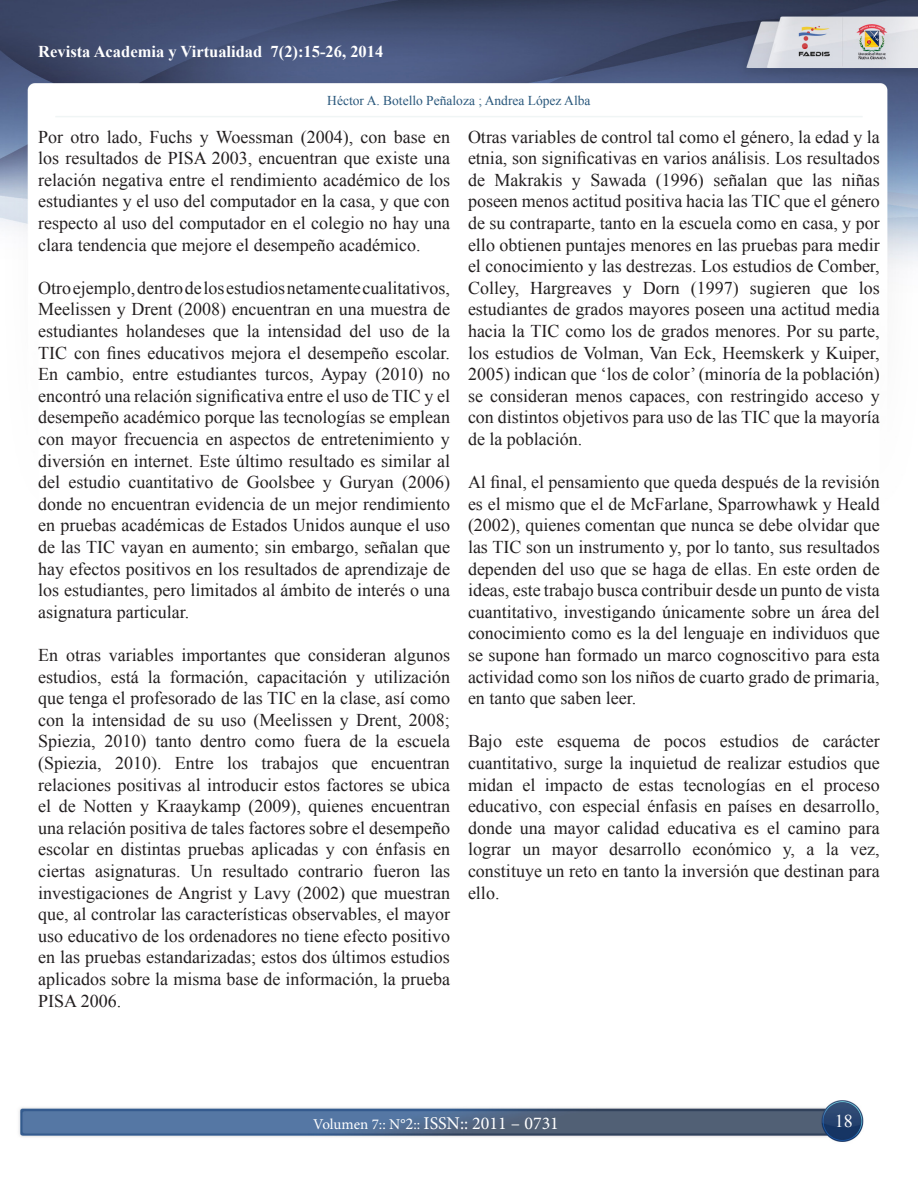
<style>
.page{position:relative;width:918px;height:1188px;background:#fff}
.page>*{position:absolute;margin:0;border:0;box-sizing:border-box;transform-origin:0 0}
.Contenidos_Españo{font:18px/21.6px "Times New Roman";color:#231f20;text-align:justify}
.t1{font:18px "Minion Pro";color:#fff}
.t2{font:18px "Times New Roman";color:#fff}
.t3{font:700 16.5px "Times New Roman";color:#fff}
.t4{font:13.5px "Times New Roman";color:#2a587c}
.s1{font-size:15px}
.s2{font-size:16.5px}
</style>
<div class="page">
<img style="left:0;top:0;width:918px;height:1142px">
<div style="left:38px;top:259px;width:842px;height:452px;background:#fff;border-radius:9px"></div>
<hr style="left:55px;top:116px;width:808px;height:1px;background:#286a75">
<p class="t3" style="left:38px;top:40px;width:347px">Revista Academia y Virtualidad 7(2):15-26, 2014</p>
<p class="t4" style="left:327px;top:92px;width:265px">Héctor A. Botello Peñaloza ; Andrea López Alba</p>
<p class="Contenidos_Españo" style="left:38px;top:126px;width:413px">Por otro lado, Fuchs y Woessman (2004), con base en los resultados de PISA 2003, encuentran que existe una relación negativa entre el rendimiento académico de los estudiantes y el uso del computador en la casa, y que con respecto al uso del computador en el colegio no hay una clara tendencia que mejore el desempeño académico.</p>
<p class="Contenidos_Españo" style="left:38px;top:277px;width:413px">Otro ejemplo, dentro de los estudios netamente cualitativos, Meelissen y Drent (2008) encuentran en una muestra de estudiantes holandeses que la intensidad del uso de la TIC con fines educativos mejora el desempeño escolar.<br>En cambio, entre estudiantes turcos, Aypay (2010) no encontró una relación significativa entre el uso de TIC y el desempeño académico porque las tecnologías se emplean con mayor frecuencia en aspectos de entretenimiento y diversión en internet. Este último resultado es similar al del estudio cuantitativo de Goolsbee y Guryan (2006) donde no encuentran evidencia de un mejor rendimiento en pruebas académicas de Estados Unidos aunque el uso de las TIC vayan en aumento; sin embargo, señalan que hay efectos positivos en los resultados de aprendizaje de los estudiantes, pero limitados al ámbito de interés o una asignatura particular.</p>
<p class="Contenidos_Españo" style="left:38px;top:644px;width:413px">En otras variables importantes que consideran algunos estudios, está la formación, capacitación y utilización que tenga el profesorado de las TIC en la clase, así como con la intensidad de su uso (Meelissen y Drent, 2008; Spiezia, 2010) tanto dentro como fuera de la escuela (Spiezia, 2010). Entre los trabajos que encuentran relaciones positivas al introducir estos factores se ubica el de Notten y Kraaykamp (2009), quienes encuentran una relación positiva de tales factores sobre el desempeño escolar en distintas pruebas aplicadas y con énfasis en ciertas asignaturas. Un resultado contrario fueron las investigaciones de Angrist y Lavy (2002) que muestran que, al controlar las características observables, el mayor uso educativo de los ordenadores no tiene efecto positivo en las pruebas estandarizadas; estos dos últimos estudios aplicados sobre la misma base de información, la prueba PISA 2006.</p>
<p class="Contenidos_Españo" style="left:468px;top:126px;width:413px">Otras variables de control tal como el género, la edad y la etnia, son significativas en varios análisis. Los resultados de Makrakis y Sawada (1996) señalan que las niñas poseen menos actitud positiva hacia las TIC que el género de su contraparte, tanto en la escuela como en casa, y por ello obtienen puntajes menores en las pruebas para medir el conocimiento y las destrezas. Los estudios de Comber, Colley, Hargreaves y Dorn (1997) sugieren que los estudiantes de grados mayores poseen una actitud media hacia la TIC como los de grados menores. Por su parte, los estudios de Volman, Van Eck, Heemskerk y Kuiper, 2005) indican que ‘los de color’ (minoría de la población) se consideran menos capaces, con restringido acceso y con distintos objetivos para uso de las TIC que la mayoría de la población.</p>
<p class="Contenidos_Españo" style="left:468px;top:471px;width:413px">Al final, el pensamiento que queda después de la revisión es el mismo que el de McFarlane, Sparrowhawk y Heald (2002), quienes comentan que nunca se debe olvidar que las TIC son un instrumento y, por lo tanto, sus resultados dependen del uso que se haga de ellas. En este orden de ideas, este trabajo busca contribuir desde un punto de vista cuantitativo, investigando únicamente sobre un área del conocimiento como es la del lenguaje en individuos que se supone han formado un marco cognoscitivo para esta actividad como son los niños de cuarto grado de primaria, en tanto que saben leer.</p>
<p class="Contenidos_Españo" style="left:468px;top:730px;width:413px">Bajo este esquema de pocos estudios de carácter cuantitativo, surge la inquietud de realizar estudios que midan el impacto de estas tecnologías en el proceso educativo, con especial énfasis en países en desarrollo, donde una mayor calidad educativa es el camino para lograr un mayor desarrollo económico y, a la vez, constituye un reto en tanto la inversión que destinan para ello.</p>
<p class="t1" style="left:313px;top:1111px;width:247px"><span class="s1">Volumen 7:: N°</span><span class="s2">2</span><span class="s1">::</span> ISSN:: 2011 – 0731</p>
<p class="t2" style="left:835px;top:1109px;width:19px">18</p>
</div>
